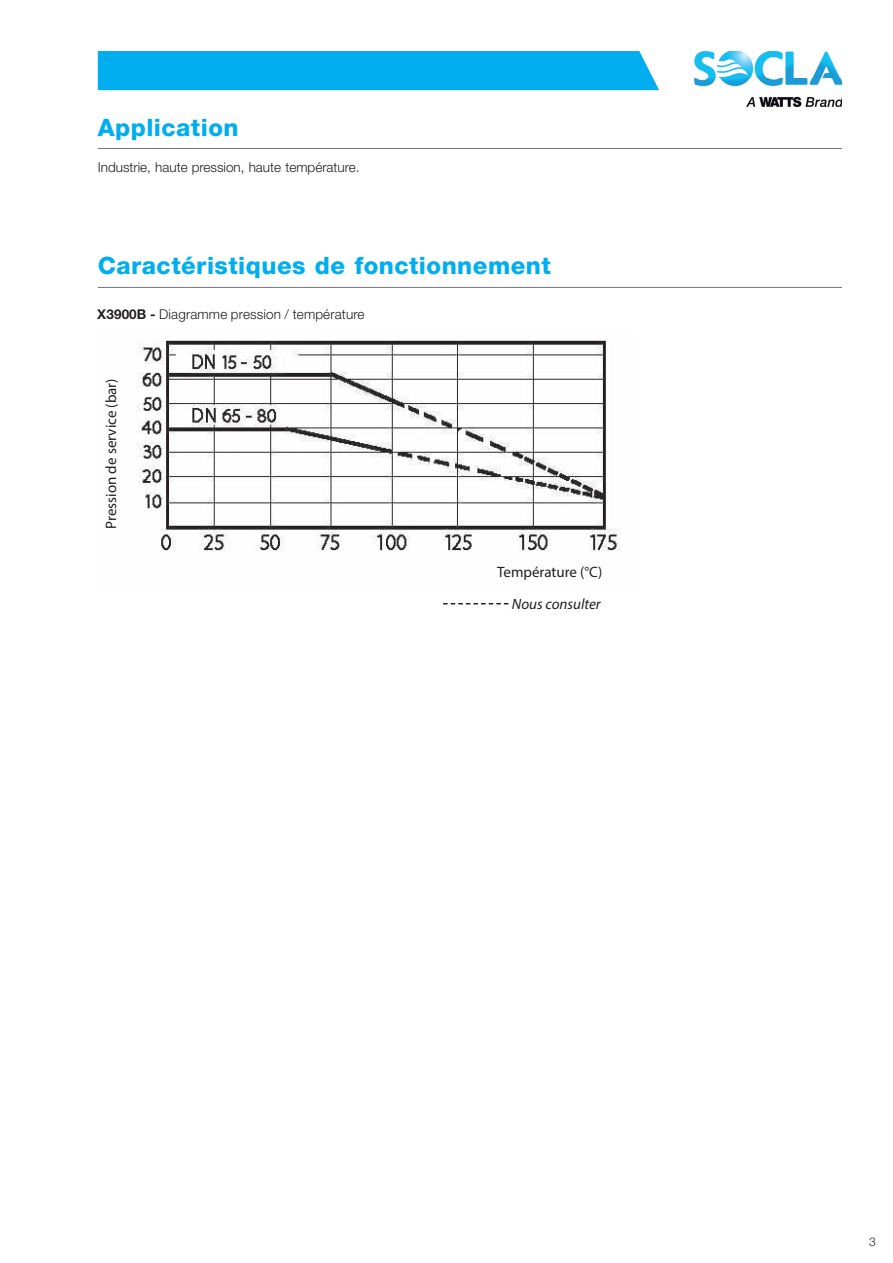
<style>
.page{position:relative;width:893px;height:1263px;background:#fff}
.page>*{position:absolute;margin:0;border:0;box-sizing:border-box;transform-origin:0 0}
.t1{font:800 24px "Helvetica Neue LT Std";letter-spacing:.02em;color:#00aeef}
.t2{font:15px "Myriad Pro";color:#231f20}
.t3{font:italic 15px "Myriad Pro";color:#231f20}
.t4{font:300 13.5px "Helvetica Neue LT Std";color:#231f20}
.t5{font:300 12px "Helvetica Neue LT Std";color:#231f20}
.s1{font-weight:700}
</style>
<div class="page">
<div style="left:98px;top:51px;width:561px;height:39px;background:#00aeef"></div>
<img style="left:695px;top:51px;width:147px;height:56px">
<hr style="left:98px;top:148px;width:744px;height:1px;background:#757679">
<hr style="left:98px;top:287px;width:744px;height:1px;background:#757679">
<img style="left:137px;top:340px;width:483px;height:211px">
<svg style="left:443px;top:603px;width:65px;height:1px"></svg>
<h1 class="t1" style="left:98px;top:113px;width:142px">Application</h1>
<p class="t4" style="left:98px;top:159px;width:263px">Industrie, haute pression, haute température.</p>
<h1 class="t1" style="left:98px;top:252px;width:454px">Caractéristiques de fonctionnement</h1>
<p class="t4" style="left:97px;top:306px;width:269px"><span class="s1">X3900B -</span> Diagramme pression / température</p>
<p class="t2" style="left:102px;top:529px;width:152px;rotate:-90deg">Pression de service (bar)</p>
<p class="t2" style="left:497px;top:563px;width:107px">Température (°C)</p>
<p class="t3" style="left:512px;top:595px;width:90px">Nous consulter</p>
<p class="t5" style="left:869px;top:1234px;width:8px">3</p>
</div>
